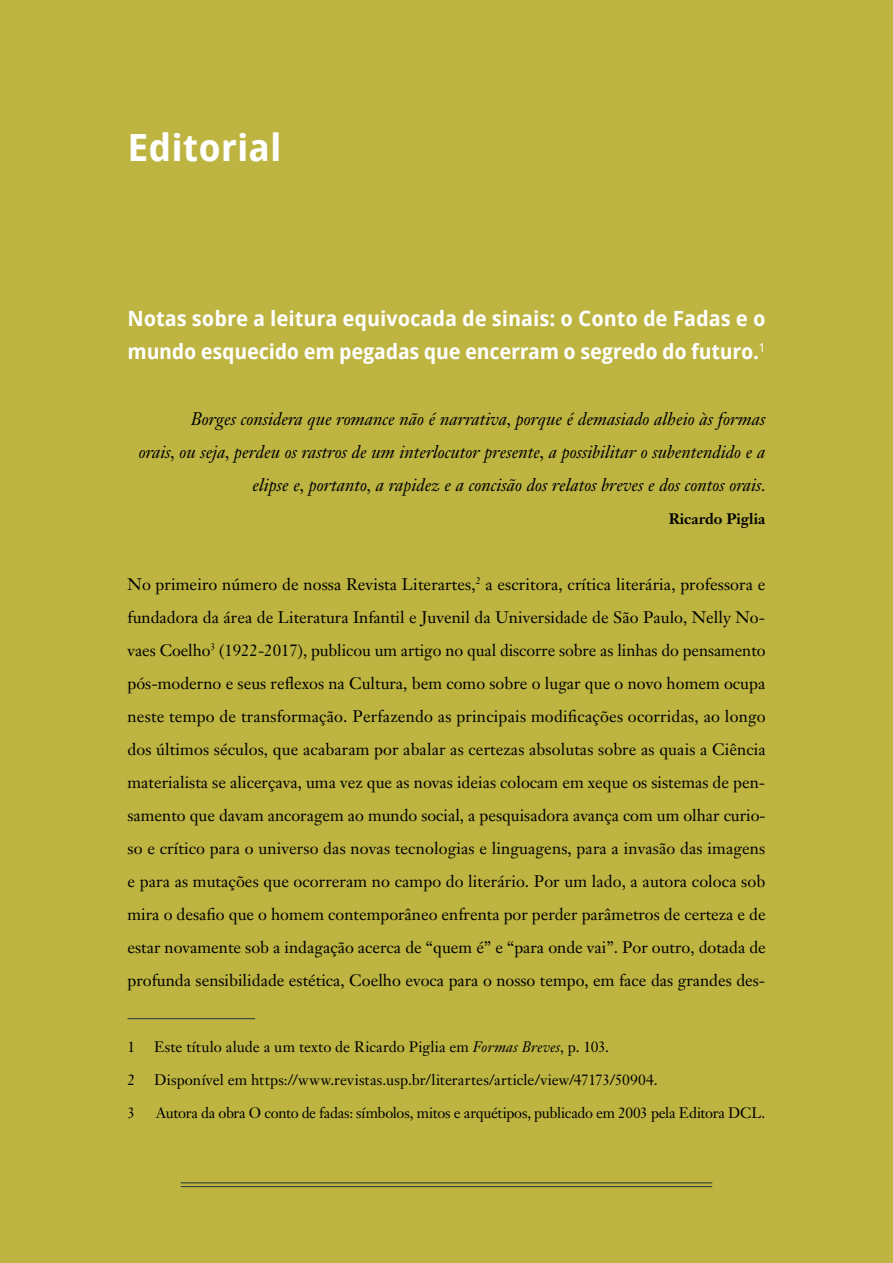
<style>
.page{position:relative;width:893px;height:1263px;background:#bdb442}
.page>*{position:absolute;margin:0;border:0;box-sizing:border-box;transform-origin:0 0}
.t1{font:700 37.5px "Droid Sans";color:#fff}
.t2{font:700 21px/33px "Droid Sans";letter-spacing:-.015em;color:#fff}
.t3{font:18px/33px "Janson Text Italic Os F";color:#000;text-align:right}
.t4{font:16.5px/33px "Janson Text";color:#000;text-align:justify}
.t5{font:15px "Janson Text";letter-spacing:-.005em;color:#000}
.t6{font:15px "Janson Text Bold Os F";color:#000}
.s1{font-family:"Janson Text Italic Os F"}
</style>
<div class="page">
<hr style="left:181px;top:1182px;width:531px;height:1px;background:#29363c">
<hr style="left:181px;top:1186px;width:531px;height:1px;background:#29363c">
<hr style="left:128px;top:1018px;width:127px;height:1px;background:#29363c">
<h1 class="t1" style="left:128px;top:120px;width:155px">Editorial</h1>
<p class="t2" style="left:128px;top:301px;width:639px">Notas sobre a leitura equivocada de sinais: o Conto de Fadas e o mundo esquecido em pegadas que encerram o segredo do futuro.<sup>1</sup></p>
<p class="t3" style="left:139px;top:402px;width:629px">Borges considera que romance não é narrativa, porque é demasiado alheio às formas<br>orais, ou seja, perdeu os rastros de um interlocutor presente, a possibilitar o subentendido e a elipse e, portanto, a rapidez e a concisão dos relatos breves e dos contos orais.</p>
<p class="t6" style="left:669px;top:509px;width:98px">Ricardo Piglia</p>
<p class="t4" style="left:128px;top:567px;width:640px">No primeiro número de nossa Revista Literartes,<sup>2</sup> a escritora, crítica literária, professora e fundadora da área de Literatura Infantil e Juvenil da Universidade de São Paulo, Nelly No&shy;vaes Coelho<sup>3</sup> (1922-2017), publicou um artigo no qual discorre sobre as linhas do pensamento pós-moderno e seus reflexos na Cultura, bem como sobre o lugar que o novo homem ocupa neste tempo de transformação. Perfazendo as principais modificações ocorridas, ao longo dos últimos séculos, que acabaram por abalar as certezas absolutas sobre as quais a Ciência materialista se alicerçava, uma vez que as novas ideias colocam em xeque os sistemas de pen&shy;samento que davam ancoragem ao mundo social, a pesquisadora avança com um olhar curio&shy;so e crítico para o universo das novas tecnologias e linguagens, para a invasão das imagens e para as mutações que ocorreram no campo do literário. Por um lado, a autora coloca sob mira o desafio que o homem contemporâneo enfrenta por perder parâmetros de certeza e de estar novamente sob a indagação acerca de “quem é” e “para onde vai”. Por outro, dotada de profunda sensibilidade estética, Coelho evoca para o nosso tempo, em face das grandes des-</p>
<p class="t5" style="left:128px;top:1037px;width:9px">1</p>
<p class="t5" style="left:154px;top:1037px;width:456px">Este título alude a um texto de Ricardo Piglia em <span class="s1">Formas Breves</span>, p. 103.</p>
<p class="t5" style="left:128px;top:1070px;width:9px">2</p>
<p class="t5" style="left:154px;top:1070px;width:505px">Disponível em https://www.revistas.usp.br/literartes/article/view/47173/50904.</p>
<p class="t5" style="left:128px;top:1103px;width:9px">3</p>
<p class="t5" style="left:156px;top:1103px;width:611px">Autora da obra O conto de fadas: símbolos, mitos e arquétipos, publicado em 2003 pela Editora DCL.</p>
</div>
